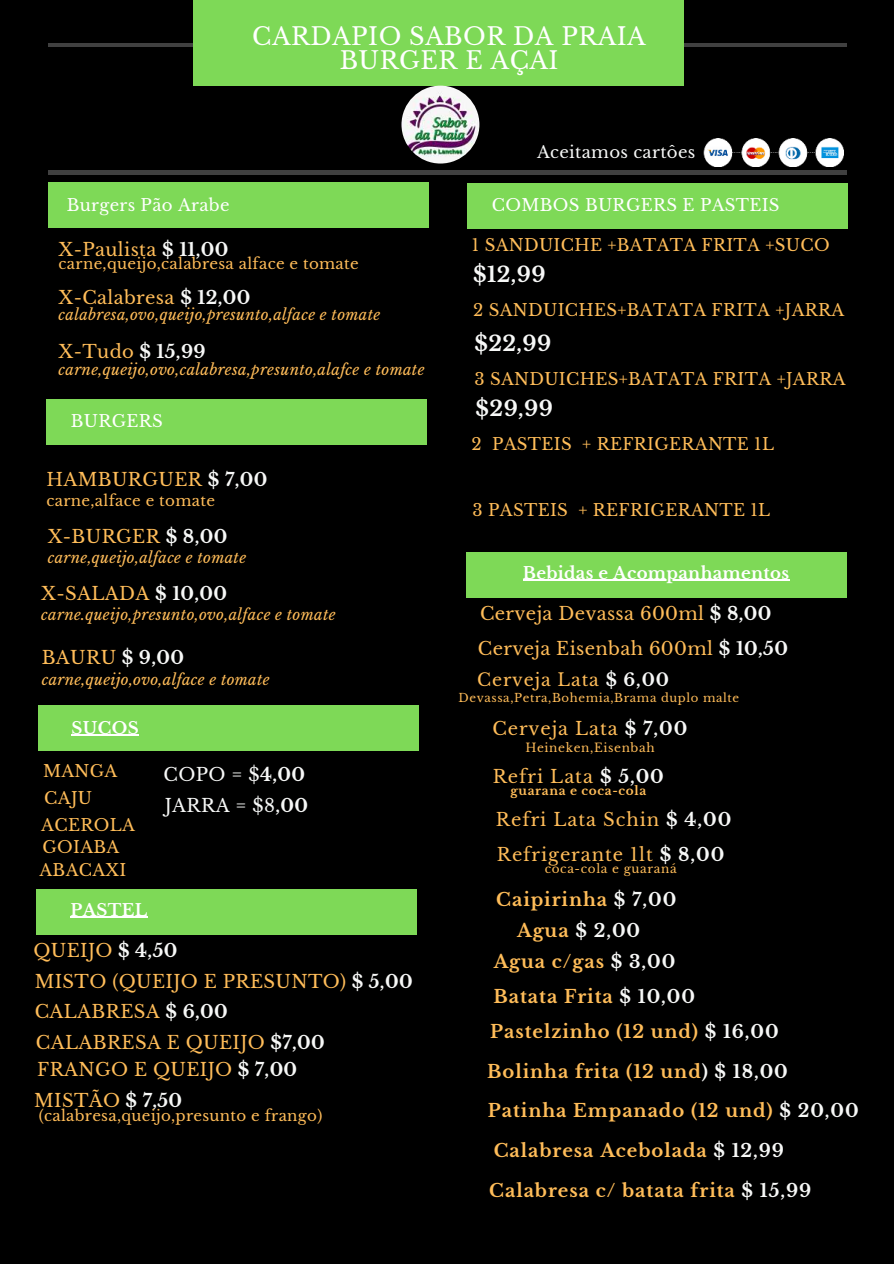
<style>
.page{position:relative;width:894px;height:1264px;background:#fff}
.page>*{position:absolute;margin:0;border:0;box-sizing:border-box;transform-origin:0 0}
.t1{font:24px/23.7px "Libre Baskerville";letter-spacing:.02em;color:#fff;text-align:center}
.t2{font:700 21px "Libre Baskerville";letter-spacing:.02em;color:#f7f8f7}
.t3{font:18px/30.6px "Libre Baskerville";letter-spacing:.02em;color:#ffbd59}
.t4{font:700 18px/35.2px "Libre Baskerville";letter-spacing:.05em;color:#ffbd59}
.t5{font:18px/34.8px "Libre Baskerville";letter-spacing:.05em;color:#ffbd59}
.t6{font:18px/31px "Libre Baskerville";letter-spacing:.02em;color:#f7f8f7}
.t7{font:700 18px "Libre Baskerville";letter-spacing:.05em;color:#f7f8f7}
.t8{font:17.4px "Libre Baskerville";letter-spacing:.05em;color:#ffbd59}
.t9{font:16.5px/26.7px "Libre Baskerville";letter-spacing:.02em;color:#ffbd59}
.t10{font:16.5px "Libre Baskerville";letter-spacing:.02em;color:#fff}
.t11{font:700 16.5px "Libre Baskerville";letter-spacing:.02em;color:#fff}
.t12{font:16.5px "Libre Baskerville";letter-spacing:.02em;color:#f7f8f7}
.t13{font:italic 15px "Libre Baskerville";letter-spacing:.02em;color:#ffbd59}
.t14{font:15px "Libre Baskerville";letter-spacing:.02em;color:#ffbd59}
.t15{font:12px "Libre Baskerville";letter-spacing:.05em;color:#ffbd59}
.t16{font:700 12px "Libre Baskerville";letter-spacing:.05em;color:#ffbd59}
.t17{font:11.7px "Libre Baskerville";letter-spacing:.05em;color:#ffbd59}
.s1{font-weight:700;color:#f7f8f7}
.s2{font-weight:700}
.s3{color:#f7f8f7}
.s4{color:#ffbd59}
</style>
<div class="page">
<div style="left:0;top:0;width:893px;height:1263px;background:#000"></div>
<hr style="left:48px;top:43px;width:798px;height:4px;background:#404040">
<div style="left:193px;top:0;width:490px;height:86px;background:#7ed957"></div>
<svg style="left:659px;top:166px;width:188px;height:9px"></svg>
<div style="left:48px;top:182px;width:381px;height:45px;background:#7ed957"></div>
<div style="left:467px;top:183px;width:380px;height:45px;background:#7ed957"></div>
<hr style="left:48px;top:171px;width:798px;height:3px;background:#404040">
<div style="left:46px;top:399px;width:381px;height:45px;background:#7ed957"></div>
<div style="left:465px;top:552px;width:381px;height:45px;background:#7ed957"></div>
<div style="left:38px;top:705px;width:381px;height:45px;background:#7ed957"></div>
<div style="left:36px;top:889px;width:380px;height:45px;background:#7ed957"></div>
<img style="left:401px;top:86px;width:78px;height:77px;border-radius:50%">
<img style="left:703px;top:138px;width:140px;height:28px">
<hr style="left:72px;top:734px;width:67px;height:1px;background:#fff">
<hr style="left:71px;top:916px;width:77px;height:1px;background:#fff">
<hr style="left:522px;top:579px;width:267px;height:1px;background:#fff">
<h1 class="t1" style="left:252px;top:25px;width:395px">CARDAPIO SABOR DA PRAIA<br>BURGER E AÇAI</h1>
<p class="t12" style="left:537px;top:142px;width:160px">Aceitamos cartôes</p>
<p class="t10" style="left:67px;top:195px;width:164px">Burgers Pão Arabe</p>
<p class="t10" style="left:492px;top:195px;width:289px">COMBOS BURGERS E PASTEIS</p>
<p class="t3" style="left:59px;top:234px;width:171px">X-Paulista <span class="s1">$ 11,00</span></p>
<p class="t14" style="left:59px;top:255px;width:301px">carne,queijo,calabresa alface e tomate</p>
<p class="t3" style="left:59px;top:282px;width:193px">X-Calabresa <span class="s1">$ 12,00</span></p>
<p class="t13" style="left:59px;top:305px;width:323px">calabresa,ovo,queijo,presunto,alface e tomate</p>
<p class="t3" style="left:59px;top:337px;width:148px">X-Tudo <span class="s1">$ 15,99</span></p>
<p class="t13" style="left:59px;top:361px;width:367px">carne,queijo,ovo,calabresa,presunto,alafce e tomate</p>
<p class="t10" style="left:71px;top:411px;width:94px">BURGERS</p>
<p class="t3" style="left:47px;top:464px;width:222px">HAMBURGUER <span class="s1">$ 7,00</span></p>
<p class="t14" style="left:47px;top:492px;width:170px">carne,alface e tomate</p>
<p class="t3" style="left:48px;top:521px;width:181px">X-BURGER <span class="s1">$ 8,00</span></p>
<p class="t13" style="left:48px;top:548px;width:200px">carne,queijo,alface e tomate</p>
<p class="t3" style="left:41px;top:578px;width:187px">X-SALADA <span class="s1">$ 10,00</span></p>
<p class="t13" style="left:41px;top:605px;width:296px">carne.queijo,presunto,ovo,alface e tomate</p>
<p class="t3" style="left:42px;top:642px;width:144px">BAURU <span class="s1">$ 9,00</span></p>
<p class="t13" style="left:42px;top:670px;width:229px">carne,queijo,ovo,alface e tomate</p>
<p class="t11" style="left:72px;top:717px;width:69px">SUCOS</p>
<p class="t6" style="left:163px;top:758px;width:146px">COPO = $<span class="s2">4,00<br></span>JARRA = $8<span class="s2">,00</span></p>
<p class="t9" style="left:41px;top:758px;width:95px">MANGA<br>CAJU<br>ACEROLA</p>
<p class="t9" style="left:40px;top:836px;width:88px;line-height:22.5px">GOIABA<br>ABACAXI</p>
<p class="t11" style="left:71px;top:899px;width:78px">PASTEL</p>
<p class="t3" style="left:33px;top:935px;width:380px">QUEIJO <span class="s1">$ 4,50<br></span>MISTO (QUEIJO E PRESUNTO) <span class="s1">$ 5,00<br></span>CALABRESA <span class="s1">$ 6,00<br></span>CALABRESA E QUEIJO <span class="s1">$7,00</span></p>
<p class="t3" style="left:34px;top:1053px;width:264px">FRANGO E QUEIJO <span class="s1">$ 7,00<br></span>MISTÃO <span class="s1">$ 7,50</span></p>
<p class="t14" style="left:39px;top:1106px;width:285px">(calabresa,queijo,presunto e frango)</p>
<p class="t9" style="left:472px;top:232px;width:359px">1 SANDUICHE +BATATA FRITA +SUCO</p>
<p class="t2" style="left:473px;top:261px;width:74px">$12,99</p>
<p class="t9" style="left:473px;top:297px;width:372px">2 SANDUICHES+BATATA FRITA +JARRA</p>
<p class="t2" style="left:474px;top:331px;width:78px">$22,99</p>
<p class="t9" style="left:474px;top:366px;width:372px">3 SANDUICHES+BATATA FRITA +JARRA</p>
<p class="t2" style="left:475px;top:396px;width:79px">$29,99</p>
<p class="t9" style="left:471px;top:431px;width:304px">2 PASTEIS + REFRIGERANTE 1L</p>
<p class="t9" style="left:472px;top:496px;width:299px">3 PASTEIS + REFRIGERANTE 1L</p>
<p class="t11" style="left:522px;top:562px;width:268px">Bebidas e Acompanhamentos</p>
<p class="t3" style="left:478px;top:595px;width:311px;line-height:35.5px">Cerveja Devassa 600ml <span class="s1">$ 8,00<br></span>Cerveja Eisenbah 600ml <span class="s1">$ 10,50</span></p>
<p class="t8" style="left:477px;top:669px;width:193px">Cerveja Lata <span class="s1">$ 6,00</span></p>
<p class="t17" style="left:458px;top:691px;width:282px">Devassa,Petra,Bohemia,Brama duplo malte</p>
<p class="t5" style="left:492px;top:710px;width:196px">Cerveja Lata <span class="s1">$ 7,00</span></p>
<p class="t15" style="left:525px;top:739px;width:131px">Heineken,Eisenbah</p>
<p class="t5" style="left:492px;top:758px;width:172px">Refri Lata <span class="s1">$ 5,00</span></p>
<p class="t16" style="left:510px;top:783px;width:137px">guarana e coca-cola</p>
<p class="t5" style="left:496px;top:802px;width:237px">Refri Lata Schin <span class="s1">$ 4,00<br></span>Refrigerante 1lt <span class="s1">$ 8,00</span></p>
<p class="t15" style="left:544px;top:860px;width:133px">coca-cola e guaraná</p>
<p class="t4" style="left:496px;top:881px;width:181px">Caipirinha <span class="s3">$ 7,00</span></p>
<p class="t7" style="left:517px;top:919px;width:124px"><span class="s4">Agua</span> $ 2,00</p>
<p class="t4" style="left:493px;top:943px;width:183px">Agua c/gas <span class="s3">$ 3,00</span></p>
<p class="t4" style="left:490px;top:979px;width:290px">Batata Frita <span class="s3">$ 10,00<br></span>Pastelzinho (12 und) <span class="s3">$ 16,00</span></p>
<p class="t4" style="left:487px;top:1053px;width:302px">Bolinha frita (12 und<span class="s3">) $ 18,00</span></p>
<p class="t4" style="left:488px;top:1093px;width:372px">Patinha Empanado (12 und) <span class="s3">$ 20,00</span></p>
<p class="t4" style="left:493px;top:1132px;width:292px">Calabresa Acebolada <span class="s3">$ 12,99</span></p>
<p class="t4" style="left:489px;top:1172px;width:323px">Calabresa c/ batata frita <span class="s3">$ 15,99</span></p>
</div>
